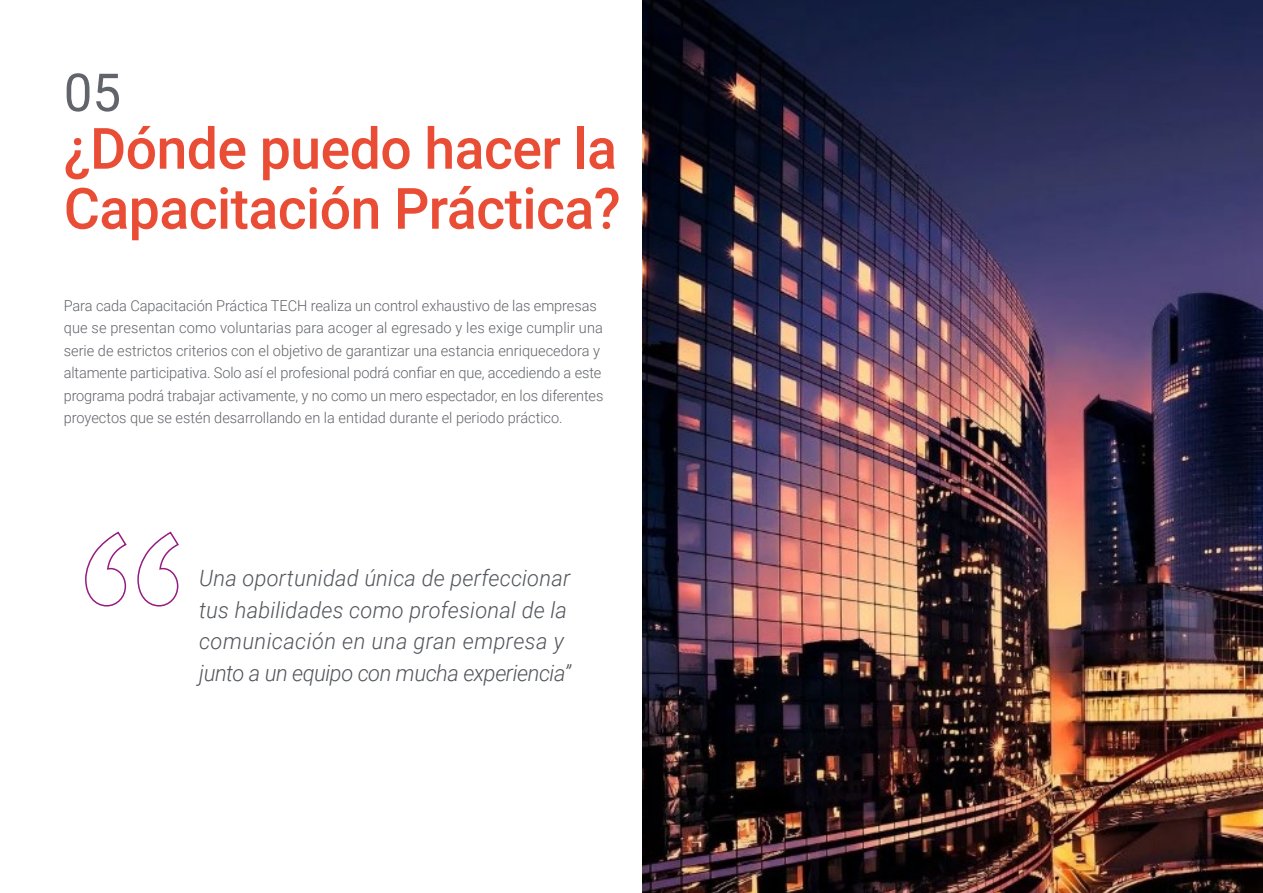
<style>
.page{position:relative;width:1263px;height:893px;background:#fff}
.page>*{position:absolute;margin:0;border:0;box-sizing:border-box;transform-origin:0 0}
.t1{font:500 57px/60px "Roboto";letter-spacing:-.01em;color:#e94d35}
.t2{font:52.5px "Roboto";color:#61646a}
.t3{font:italic 300 22.5px/31.5px "Roboto";letter-spacing:.01em;color:#52555b}
.t4{font:300 15px/22.5px "Roboto";letter-spacing:-.005em;color:#61646a}
</style>
<div class="page">
<svg style="left:85px;top:531px;width:94px;height:76px"></svg>
<img style="left:642px;top:0;width:621px;height:893px">
<h2 class="t2" style="left:64px;top:56px;width:59px">05</h2>
<h1 class="t1" style="left:64px;top:116px;width:558px">¿Dónde puedo hacer la<br>Capacitación Práctica?</h1>
<p class="t4" style="left:64px;top:293px;width:541px">Para cada Capacitación Práctica TECH realiza un control exhaustivo de las empresas que se presentan como voluntarias para acoger al egresado y les exige cumplir una serie de estrictos criterios con el objetivo de garantizar una estancia enriquecedora y altamente participativa. Solo así el profesional podrá confiar en que, accediendo a este programa podrá trabajar activamente, y no como un mero espectador, en los diferentes proyectos que se estén desarrollando en la entidad durante el periodo práctico.</p>
<h3 class="t3" style="left:199px;top:561px;width:373px">Una oportunidad única de perfeccionar tus habilidades como profesional de la comunicación en una gran empresa y junto a un equipo con mucha experiencia”</h3>
</div>
